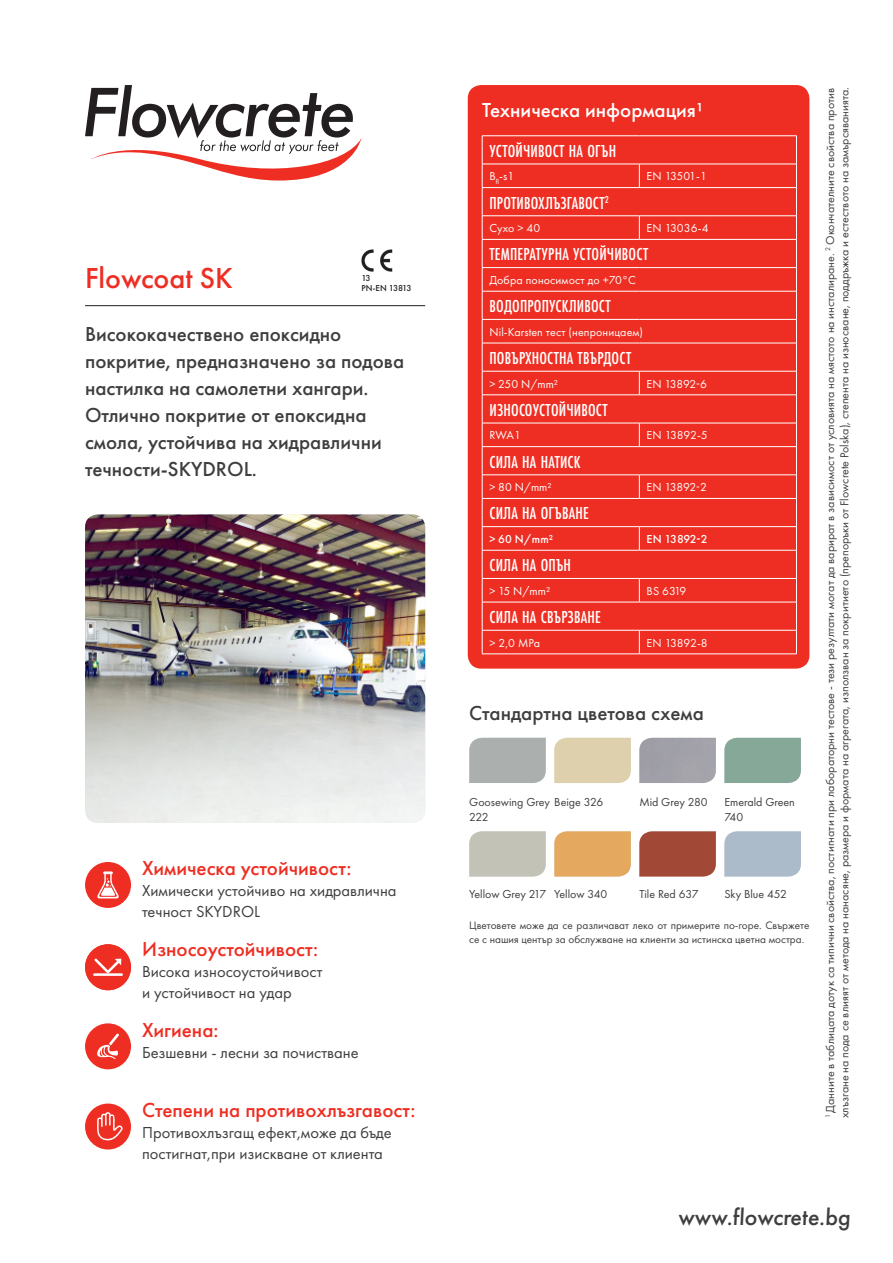
<style>
.page{position:relative;width:893px;height:1263px;background:#fff}
.page>*{position:absolute;margin:0;border:0;box-sizing:border-box;transform-origin:0 0}
.t1{font:500 30px "Futura PT";color:#ee2e22}
.t2{font:500 24px "Futura PT";color:#3e3e3f}
.t3{font:500 21px/27px "Futura PT";color:#3e3e3f}
.t4{font:500 21px "Futura PT";color:#ee2e22}
.t5{font:500 21px "Futura PT";color:#fff}
.t6{font:500 18px "Futura PT Cond";letter-spacing:.01em;color:#fff}
.t7{font:16.5px/21px "Futura PT";color:#3e3e3f}
.t8{font:12px/14.4px "Futura PT";color:#3e3e3f}
.t9{font:12px "Futura PT";letter-spacing:.01em;color:#fff}
.t10{font:500 12px "Futura PT";color:#fff}
.t11{font:11.25px/13.5px "Futura PT";color:#3e3e3f}
.t12{font:500 9px/10.8px "Futura PT";letter-spacing:-.1em;color:#231f20}
</style>
<div class="page">
<svg style="left:85px;top:85px;width:276px;height:96px"></svg>
<hr style="left:85px;top:305px;width:340px;height:1px;background:#231f20">
<div style="left:469px;top:738px;width:77px;height:45px;background:#abafae"></div>
<div style="left:554px;top:738px;width:77px;height:45px;background:#ded0ad"></div>
<div style="left:639px;top:738px;width:77px;height:45px;background:#a1a1a9"></div>
<div style="left:724px;top:738px;width:77px;height:45px;background:#86a898"></div>
<div style="left:469px;top:831px;width:77px;height:45px;background:#c2c2b6"></div>
<div style="left:554px;top:831px;width:77px;height:45px;background:#e4a85f"></div>
<div style="left:639px;top:831px;width:77px;height:45px;background:#a14836"></div>
<div style="left:724px;top:831px;width:77px;height:45px;background:#abbbca"></div>
<img style="left:85px;top:514px;width:340px;height:309px">
<img style="left:361px;top:249px;width:32px;height:23px">
<div style="left:85px;top:862px;width:46px;height:46px;background:#ee2e22;border-radius:50%"></div>
<svg style="left:97px;top:871px;width:22px;height:27px"></svg>
<div style="left:85px;top:1103px;width:46px;height:46px;background:#ee2e22;border-radius:50%"></div>
<svg style="left:97px;top:1112px;width:26px;height:29px"></svg>
<div style="left:85px;top:944px;width:46px;height:46px;background:#ee2e22;border-radius:50%"></div>
<hr style="left:93px;top:973px;width:30px;height:3px;background:#fff">
<svg style="left:94px;top:958px;width:28px;height:15px"></svg>
<div style="left:85px;top:1023px;width:46px;height:46px;background:#ee2e22;border-radius:50%"></div>
<svg style="left:97px;top:1033px;width:22px;height:26px"></svg>
<div style="left:468px;top:86px;width:341px;height:582px;background:#ee2e22;border-radius:13px"></div>
<hr style="left:482px;top:136px;width:157px;height:1px;background:#fff">
<hr style="left:639px;top:136px;width:158px;height:1px;background:#fff">
<hr style="left:482px;top:164px;width:157px;height:1px;background:#fff">
<hr style="left:639px;top:164px;width:158px;height:1px;background:#fff">
<svg style="left:639px;top:164px;width:1px;height:23px"></svg>
<hr style="left:482px;top:187px;width:157px;height:1px;background:#fff">
<hr style="left:639px;top:187px;width:158px;height:1px;background:#fff">
<hr style="left:482px;top:216px;width:157px;height:1px;background:#fff">
<hr style="left:639px;top:216px;width:158px;height:1px;background:#fff">
<svg style="left:639px;top:216px;width:1px;height:23px"></svg>
<hr style="left:482px;top:239px;width:157px;height:1px;background:#fff">
<hr style="left:639px;top:239px;width:158px;height:1px;background:#fff">
<hr style="left:482px;top:267px;width:157px;height:1px;background:#fff">
<hr style="left:639px;top:267px;width:158px;height:1px;background:#fff">
<hr style="left:482px;top:291px;width:157px;height:1px;background:#fff">
<hr style="left:639px;top:291px;width:158px;height:1px;background:#fff">
<hr style="left:482px;top:319px;width:157px;height:1px;background:#fff">
<hr style="left:639px;top:319px;width:158px;height:1px;background:#fff">
<hr style="left:482px;top:343px;width:157px;height:1px;background:#fff">
<hr style="left:639px;top:343px;width:158px;height:1px;background:#fff">
<hr style="left:482px;top:371px;width:157px;height:1px;background:#fff">
<hr style="left:639px;top:371px;width:158px;height:1px;background:#fff">
<svg style="left:639px;top:371px;width:1px;height:24px"></svg>
<hr style="left:482px;top:395px;width:157px;height:1px;background:#fff">
<hr style="left:639px;top:395px;width:158px;height:1px;background:#fff">
<hr style="left:482px;top:423px;width:157px;height:1px;background:#fff">
<hr style="left:639px;top:423px;width:158px;height:1px;background:#fff">
<svg style="left:639px;top:423px;width:1px;height:23px"></svg>
<hr style="left:482px;top:446px;width:157px;height:1px;background:#fff">
<hr style="left:639px;top:446px;width:158px;height:1px;background:#fff">
<hr style="left:482px;top:475px;width:157px;height:1px;background:#fff">
<hr style="left:639px;top:475px;width:158px;height:1px;background:#fff">
<svg style="left:639px;top:475px;width:1px;height:23px"></svg>
<hr style="left:482px;top:498px;width:157px;height:1px;background:#fff">
<hr style="left:639px;top:498px;width:158px;height:1px;background:#fff">
<hr style="left:482px;top:526px;width:157px;height:1px;background:#fff">
<hr style="left:639px;top:526px;width:158px;height:1px;background:#fff">
<svg style="left:639px;top:527px;width:1px;height:23px"></svg>
<hr style="left:482px;top:550px;width:157px;height:1px;background:#fff">
<hr style="left:639px;top:550px;width:158px;height:1px;background:#fff">
<hr style="left:482px;top:578px;width:157px;height:1px;background:#fff">
<hr style="left:639px;top:578px;width:158px;height:1px;background:#fff">
<svg style="left:639px;top:579px;width:1px;height:23px"></svg>
<hr style="left:482px;top:602px;width:157px;height:1px;background:#fff">
<hr style="left:639px;top:602px;width:158px;height:1px;background:#fff">
<hr style="left:482px;top:630px;width:157px;height:1px;background:#fff">
<svg style="left:482px;top:136px;width:1px;height:518px"></svg>
<hr style="left:639px;top:630px;width:158px;height:1px;background:#fff">
<svg style="left:639px;top:630px;width:1px;height:24px"></svg>
<svg style="left:796px;top:137px;width:1px;height:517px"></svg>
<hr style="left:482px;top:654px;width:157px;height:1px;background:#fff">
<hr style="left:639px;top:654px;width:158px;height:1px;background:#fff">
<div style="left:468px;top:85px;width:341px;height:584px;border:2px solid #ee2e22;border-radius:13px"></div>
<p class="t1" style="left:85px;top:260px;width:149px">Flowcoat SK</p>
<p class="t3" style="left:85px;top:320px;width:321px">Висококачествено епоксидно покритие, предназначено за подова настилка на самолетни хангари.<br>Отлично покритие от епоксидна смола, устойчива на хидравлични течности-SKYDROL.</p>
<p class="t12" style="left:361px;top:272px;width:52px">13<br>PN-EN 13813</p>
<p class="t4" style="left:142px;top:855px;width:211px">Химическа устойчивост:</p>
<p class="t7" style="left:142px;top:880px;width:256px">Химически устойчиво на хидравлична течност SKYDROL</p>
<p class="t4" style="left:142px;top:936px;width:178px">Износоустойчивост:</p>
<p class="t7" style="left:142px;top:961px;width:182px">Висока износоустойчивост и устойчивост на удар</p>
<p class="t4" style="left:142px;top:1017px;width:78px">Хигиена:</p>
<p class="t7" style="left:142px;top:1041px;width:218px">Безшевни - лесни за почистване</p>
<p class="t4" style="left:142px;top:1098px;width:275px">Степени на противохлъзгавост:</p>
<p class="t7" style="left:142px;top:1122px;width:251px">Противохлъзгащ ефект,може да бъде постигнат,при изискване от клиента</p>
<p class="t5" style="left:482px;top:97px;width:223px">Техническа информация¹</p>
<p class="t6" style="left:489px;top:140px;width:128px">УСТОЙЧИВОСТ НА ОГЪН</p>
<p class="t9" style="left:489px;top:169px;width:26px">B<sub>fl</sub>-s1</p>
<p class="t9" style="left:647px;top:169px;width:62px">EN 13501-1</p>
<p class="t6" style="left:489px;top:192px;width:121px">ПРОТИВОХЛЪЗГАВОСТ<sup>2</sup></p>
<p class="t9" style="left:489px;top:221px;width:52px">Сухо &gt; 40</p>
<p class="t9" style="left:647px;top:221px;width:63px">EN 13036-4</p>
<p class="t6" style="left:489px;top:244px;width:160px">ТЕМПЕРАТУРНА УСТОЙЧИВОСТ</p>
<p class="t9" style="left:489px;top:273px;width:148px">Добра поносимост до +70°C</p>
<p class="t6" style="left:489px;top:296px;width:123px">ВОДОПРОПУСКЛИВОСТ</p>
<p class="t9" style="left:489px;top:325px;width:155px">Nil-Karsten тест (непроницаем)</p>
<p class="t6" style="left:489px;top:347px;width:143px">ПОВЪРХНОСТНА ТВЪРДОСТ</p>
<p class="t9" style="left:489px;top:376px;width:70px">&gt; 250 N/mm²</p>
<p class="t9" style="left:647px;top:376px;width:62px">EN 13892-6</p>
<p class="t6" style="left:489px;top:399px;width:120px">ИЗНОСОУСТОЙЧИВОСТ</p>
<p class="t9" style="left:489px;top:428px;width:33px">RWA1</p>
<p class="t9" style="left:647px;top:428px;width:63px">EN 13892-5</p>
<p class="t6" style="left:489px;top:451px;width:93px">СИЛА НА НАТИСК</p>
<p class="t9" style="left:489px;top:480px;width:64px">&gt; 80 N/mm²</p>
<p class="t9" style="left:647px;top:480px;width:62px">EN 13892-2</p>
<p class="t6" style="left:489px;top:503px;width:101px">СИЛА НА ОГЪВАНЕ</p>
<p class="t10" style="left:489px;top:532px;width:65px">&gt; 60 N/mm²</p>
<p class="t10" style="left:647px;top:532px;width:62px">EN 13892-2</p>
<p class="t6" style="left:489px;top:555px;width:83px">СИЛА НА ОПЪН</p>
<p class="t9" style="left:489px;top:584px;width:62px">&gt; 15 N/mm²</p>
<p class="t9" style="left:647px;top:584px;width:41px">BS 6319</p>
<p class="t6" style="left:489px;top:606px;width:113px">СИЛА НА СВЪРЗВАНЕ</p>
<p class="t9" style="left:489px;top:635px;width:52px">&gt; 2,0 MPa</p>
<p class="t9" style="left:647px;top:635px;width:63px">EN 13892-8</p>
<p class="t3" style="left:469px;top:699px;width:236px">Стандартна цветова схема</p>
<p class="t8" style="left:469px;top:795px;width:135px">Goosewing Grey Beige 326<br>222</p>
<p class="t8" style="left:639px;top:795px;width:70px">Mid Grey 280</p>
<p class="t8" style="left:724px;top:795px;width:72px">Emerald Green<br>740</p>
<p class="t8" style="left:469px;top:887px;width:78px">Yellow Grey 217</p>
<p class="t8" style="left:554px;top:887px;width:55px">Yellow 340</p>
<p class="t8" style="left:639px;top:887px;width:61px">Tile Red 637</p>
<p class="t8" style="left:724px;top:887px;width:64px">Sky Blue 452</p>
<p class="t11" style="left:469px;top:919px;width:342px">Цветовете може да се различават леко от примерите по-горе. Свържете се с нашия център за обслужване на клиенти за истинска цветна мостра.</p>
<p class="t8" style="left:823px;top:1118px;width:1032px;rotate:-90deg"><sup>1</sup> Данните в таблицата дотук са типични свойства, постигнати при лабораторни тестове - тези резултати могат да варират в зависимост от условията на мястото на инсталиране. <sup>2</sup> Окончателните свойства против хлъзгане на пода се влияят от метода на нанасяне, размера и формата на агрегата, използван за покритието (препоръки от Flowcrete Polska), степента на износване, поддръжка и естеството на замърсяванията.</p>
<h2 class="t2" style="left:678px;top:1202px;width:175px">www.flowcrete.bg</h2>
</div>
